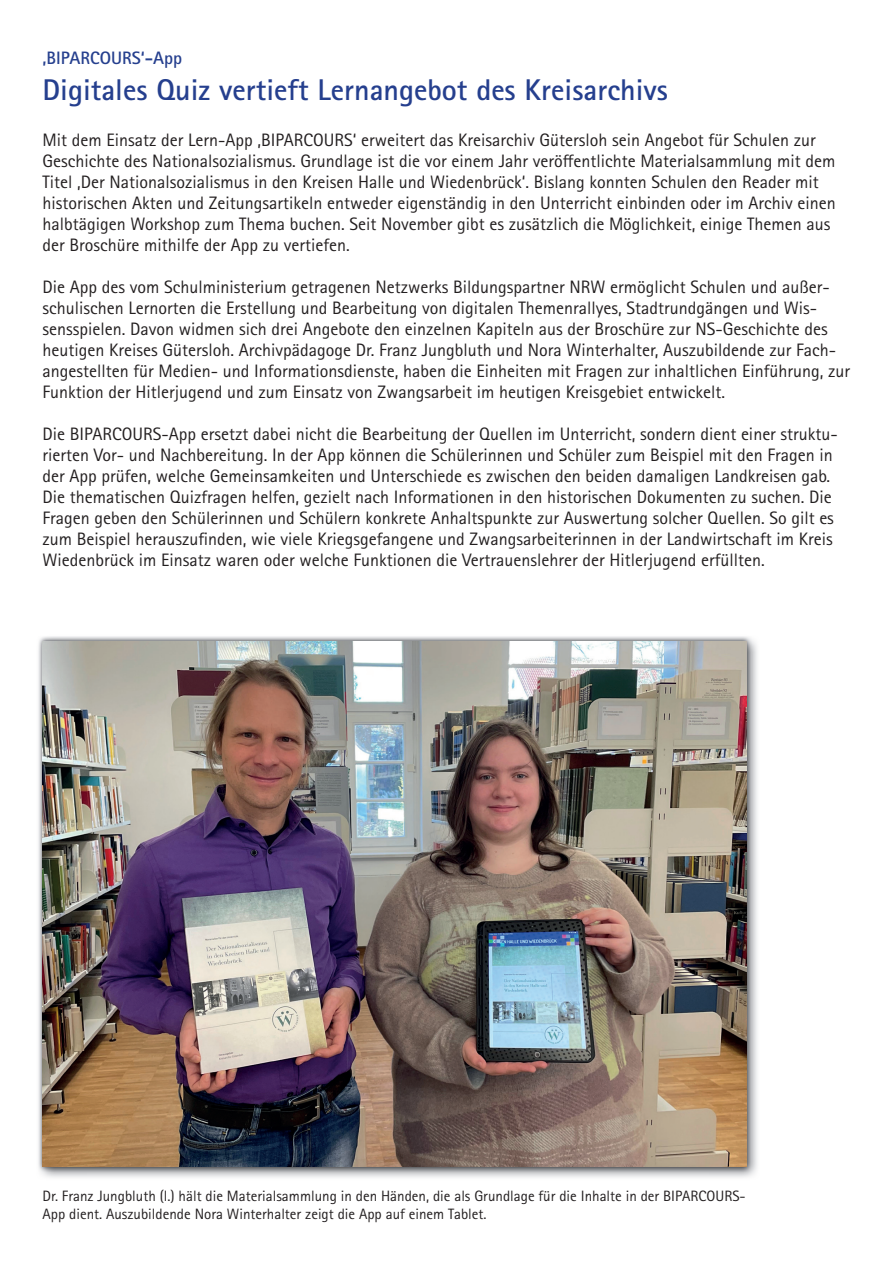
<style>
.page{position:relative;width:893px;height:1263px;background:#fff}
.page>*{position:absolute;margin:0;border:0;box-sizing:border-box;transform-origin:0 0}
.t1{font:700 30px "Rotis Sans Serif Std";color:#253f8e}
.t2{font:18px/21px "Rotis Sans Serif Std";color:#231f20}
.t3{font:700 18px "Rotis Sans Serif Std";color:#253f8e}
.t4{font:15px/18px "Rotis Sans Serif Std";color:#231f20}
</style>
<div class="page">
<img style="left:751px;top:639px;width:6px;height:45px">
<img style="left:709px;top:684px;width:48px;height:494px">
<img style="left:38px;top:636px;width:713px;height:536px">
<img style="left:43px;top:641px;width:703px;height:526px">
<p class="t3" style="left:43px;top:46px;width:141px">‚BIPARCOURS‘-App</p>
<h1 class="t1" style="left:43px;top:70px;width:627px">Digitales Quiz vertieft Lernangebot des Kreisarchivs</h1>
<p class="t2" style="left:43px;top:129px;width:795px">Mit dem Einsatz der Lern-App ‚BIPARCOURS‘ erweitert das Kreisarchiv Gütersloh sein Angebot für Schulen zur Geschichte des Nationalsozialismus. Grundlage ist die vor einem Jahr veröffentlichte Materialsammlung mit dem Titel ‚Der Nationalsozialismus in den Kreisen Halle und Wiedenbrück‘. Bislang konnten Schulen den Reader mit historischen Akten und Zeitungsartikeln entweder eigenständig in den Unterricht einbinden oder im Archiv einen halbtägigen Workshop zum Thema buchen. Seit November gibt es zusätzlich die Möglichkeit, einige Themen aus der Broschüre mithilfe der App zu vertiefen.</p>
<p class="t2" style="left:43px;top:276px;width:809px">Die App des vom Schulministerium getragenen Netzwerks Bildungspartner NRW ermöglicht Schulen und außer&shy;schulischen Lernorten die Erstellung und Bearbeitung von digitalen Themenrallyes, Stadtrundgängen und Wis&shy;sensspielen. Davon widmen sich drei Angebote den einzelnen Kapiteln aus der Broschüre zur NS-Geschichte des heutigen Kreises Gütersloh. Archivpädagoge Dr. Franz Jungbluth und Nora Winterhalter, Auszubildende zur Fach&shy;angestellten für Medien- und Informationsdienste, haben die Einheiten mit Fragen zur inhaltlichen Einführung, zur Funktion der Hitlerjugend und zum Einsatz von Zwangsarbeit im heutigen Kreisgebiet entwickelt.</p>
<p class="t2" style="left:43px;top:423px;width:797px">Die BIPARCOURS-App ersetzt dabei nicht die Bearbeitung der Quellen im Unterricht, sondern dient einer struktu&shy;rierten Vor- und Nachbereitung. In der App können die Schülerinnen und Schüler zum Beispiel mit den Fragen in der App prüfen, welche Gemeinsamkeiten und Unterschiede es zwischen den beiden damaligen Landkreisen gab.<br>Die thematischen Quizfragen helfen, gezielt nach Informationen in den historischen Dokumenten zu suchen. Die Fragen geben den Schülerinnen und Schülern konkrete Anhaltspunkte zur Auswertung solcher Quellen. So gilt es zum Beispiel herauszufinden, wie viele Kriegsgefangene und Zwangsarbeiterinnen in der Landwirtschaft im Kreis Wiedenbrück im Einsatz waren oder welche Funktionen die Vertrauenslehrer der Hitlerjugend erfüllten.</p>
<p class="t4" style="left:43px;top:1187px;width:705px">Dr. Franz Jungbluth (l.) hält die Materialsammlung in den Händen, die als Grundlage für die Inhalte in der BIPARCOURS-<br>App dient. Auszubildende Nora Winterhalter zeigt die App auf einem Tablet.</p>
</div>
